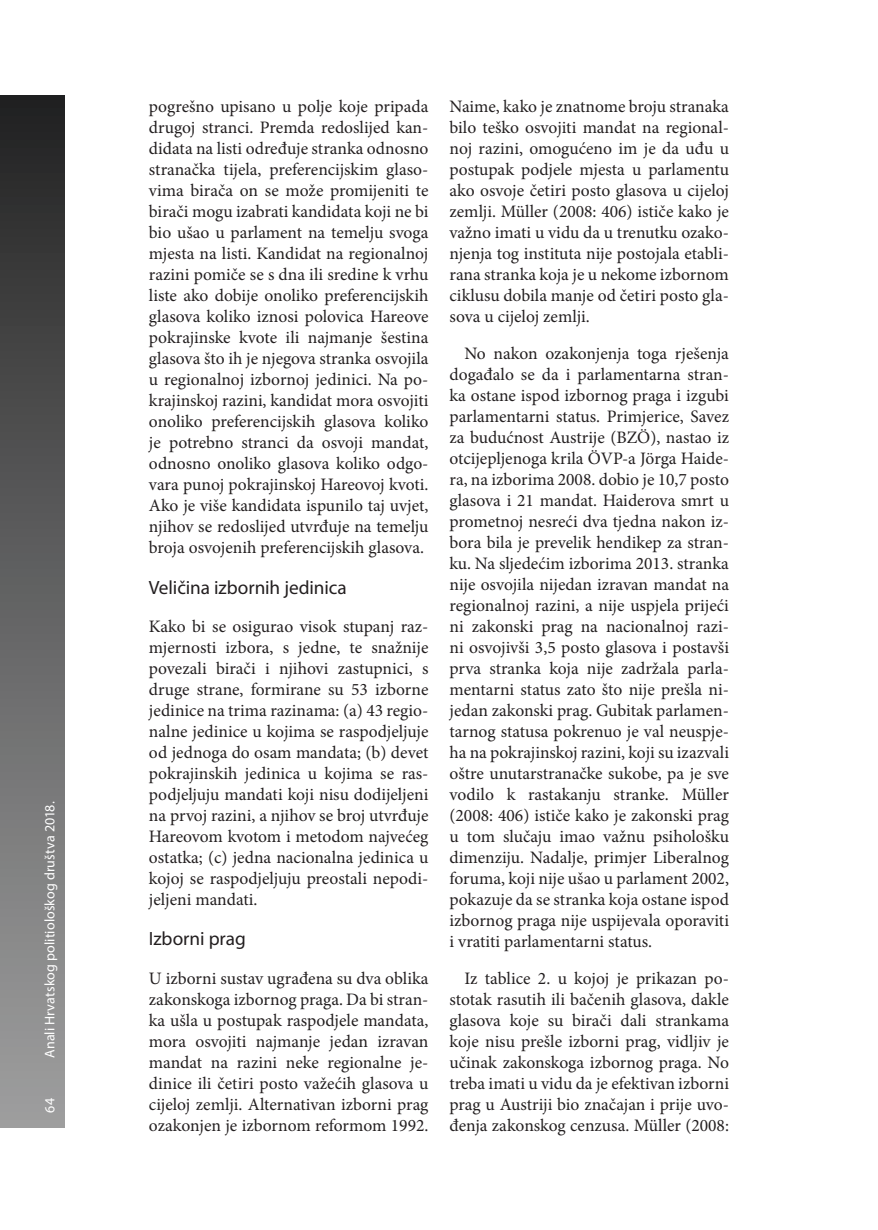
<style>
.page{position:relative;width:878px;height:1230px;background:#fff}
.page>*{position:absolute;margin:0;border:0;box-sizing:border-box;transform-origin:0 0}
.t1{font:19.25px "Myriad Pro";letter-spacing:-.005em;color:#231f20}
.t2{font:17.5px/21px "Minion Pro";color:#231f20;text-align:justify}
.t3{font:14px "Myriad Pro";letter-spacing:.01em;color:#fff}
</style>
<div class="page">
<div style="left:0;top:95px;width:64px;height:1032px;background:linear-gradient(to bottom,#242425,#a1a1a2)"></div>
<p class="t3" style="left:41px;top:1057px;width:258px;rotate:-90deg">Anali Hrvatskog politiološkog društva 2018.</p>
<p class="t3" style="left:41px;top:1112px;width:16px;rotate:-90deg">64</p>
<p class="t2" style="left:149px;top:96px;width:281px">pogrešno upisano u polje koje pripada drugoj stranci. Premda redoslijed kan&shy;didata na listi određuje stranka odnosno stranačka tijela, preferencijskim glaso&shy;vima birača on se može promijeniti te birači mogu izabrati kandidata koji ne bi bio ušao u parlament na temelju svoga mjesta na listi. Kandidat na regionalnoj razini pomiče se s dna ili sredine k vrhu liste ako dobije onoliko preferencijskih glasova koliko iznosi polovica Hareove pokrajinske kvote ili najmanje šestina glasova što ih je njegova stranka osvojila u regionalnoj izbornoj jedinici. Na po&shy;krajinskoj razini, kandidat mora osvojiti onoliko preferencijskih glasova koliko je potrebno stranci da osvoji mandat, odnosno onoliko glasova koliko odgo&shy;vara punoj pokrajinskoj Hareovoj kvoti.<br>Ako je više kandidata ispunilo taj uvjet, njihov se redoslijed utvrđuje na temelju broja osvojenih preferencijskih glasova.</p>
<p class="t1" style="left:149px;top:575px;width:199px">Veličina izbornih jedinica</p>
<p class="t2" style="left:149px;top:616px;width:281px">Kako bi se osigurao visok stupanj raz&shy;mjernosti izbora, s jedne, te snažnije povezali birači i njihovi zastupnici, s druge strane, formirane su 53 izborne jedinice na trima razinama: (a) 43 regio&shy;nalne jedinice u kojima se raspodjeljuje od jednoga do osam mandata; (b) devet pokrajinskih jedinica u kojima se ras&shy;podjeljuju mandati koji nisu dodijeljeni na prvoj razini, a njihov se broj utvrđuje Hareovom kvotom i metodom najvećeg ostatka; (c) jedna nacionalna jedinica u kojoj se raspodjeljuju preostali nepodi&shy;jeljeni mandati.</p>
<p class="t1" style="left:149px;top:927px;width:98px">Izborni prag</p>
<p class="t2" style="left:149px;top:967px;width:281px">U izborni sustav ugrađena su dva oblika zakonskoga izbornog praga. Da bi stran&shy;ka ušla u postupak raspodjele mandata, mora osvojiti najmanje jedan izravan mandat na razini neke regionalne je&shy;dinice ili četiri posto važećih glasova u cijeloj zemlji. Alternativan izborni prag ozakonjen je izbornom reformom 1992.</p>
<p class="t2" style="left:449px;top:96px;width:281px">Naime, kako je znatnome broju stranaka bilo teško osvojiti mandat na regional&shy;noj razini, omogućeno im je da uđu u postupak podjele mjesta u parlamentu ako osvoje četiri posto glasova u cijeloj zemlji. Müller (2008: 406) ističe kako je važno imati u vidu da u trenutku ozako&shy;njenja tog instituta nije postojala etabli&shy;rana stranka koja je u nekome izbornom ciklusu dobila manje od četiri posto gla&shy;sova u cijeloj zemlji.</p>
<p class="t2" style="left:449px;top:343px;width:281px;text-indent:15px">No nakon ozakonjenja toga rješenja događalo se da i parlamentarna stran&shy;ka ostane ispod izbornog praga i izgubi parlamentarni status. Primjerice, Savez za budućnost Austrije (BZÖ), nastao iz otcijepljenoga krila ÖVP-a Jörga Haide&shy;ra, na izborima 2008. dobio je 10,7 posto glasova i 21 mandat. Haiderova smrt u prometnoj nesreći dva tjedna nakon iz&shy;bora bila je prevelik hendikep za stran&shy;ku. Na sljedećim izborima 2013. stranka nije osvojila nijedan izravan mandat na regionalnoj razini, a nije uspjela prijeći ni zakonski prag na nacionalnoj razi&shy;ni osvojivši 3,5 posto glasova i postavši prva stranka koja nije zadržala parla&shy;mentarni status zato što nije prešla ni&shy;jedan zakonski prag. Gubitak parlamen&shy;tarnog statusa pokrenuo je val neuspje&shy;ha na pokrajinskoj razini, koji su izazvali oštre unutarstranačke sukobe, pa je sve vodilo k rastakanju stranke. Müller (2008: 406) ističe kako je zakonski prag u tom slučaju imao važnu psihološku dimenziju. Nadalje, primjer Liberalnog foruma, koji nije ušao u parlament 2002, pokazuje da se stranka koja ostane ispod izbornog praga nije uspijevala oporaviti i vratiti parlamentarni status.</p>
<p class="t2" style="left:449px;top:967px;width:281px;text-indent:15px">Iz tablice 2. u kojoj je prikazan po&shy;stotak rasutih ili bačenih glasova, dakle glasova koje su birači dali strankama koje nisu prešle izborni prag, vidljiv je učinak zakonskoga izbornog praga. No treba imati u vidu da je efektivan izborni prag u Austriji bio značajan i prije uvo&shy;đenja zakonskog cenzusa. Müller (2008:</p>
</div>
